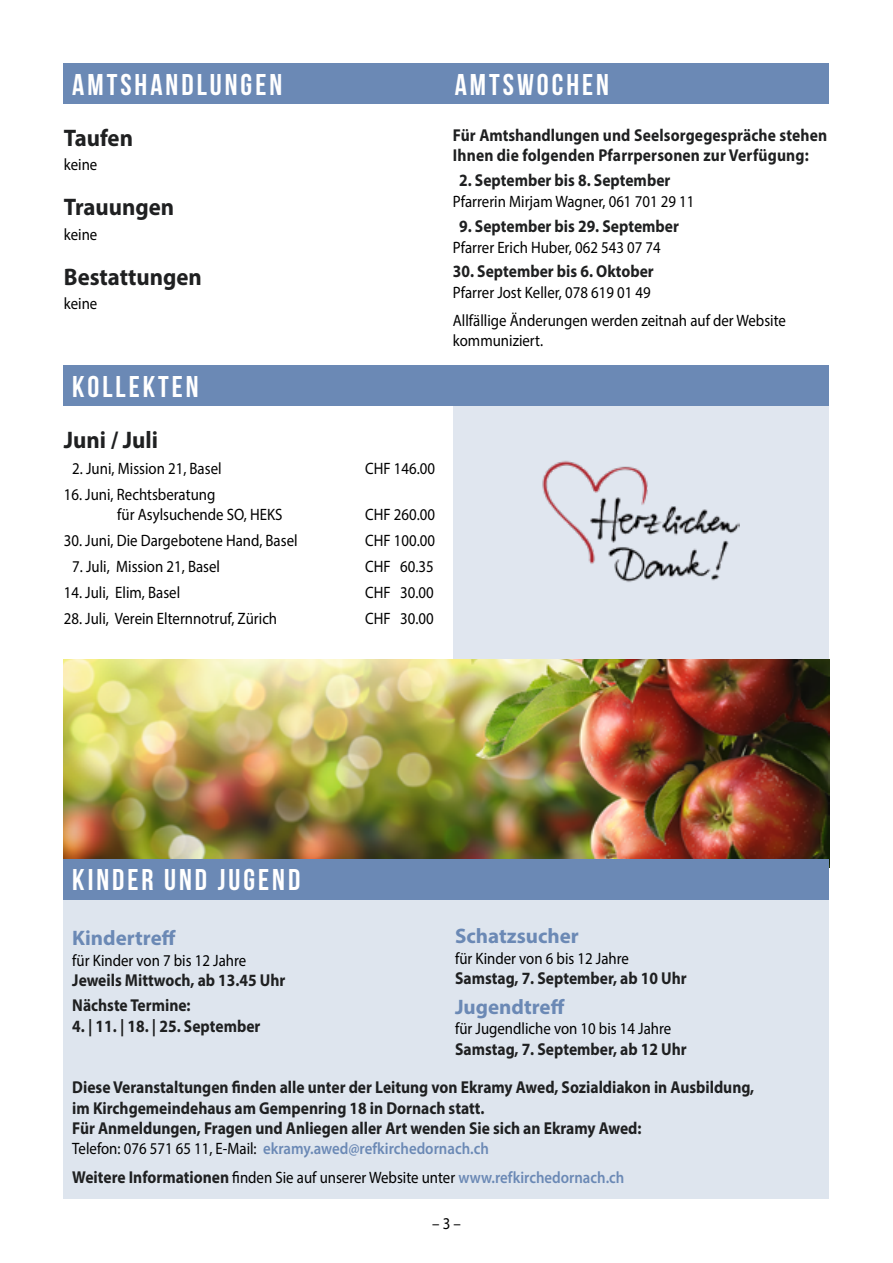
<style>
.page{position:relative;width:893px;height:1263px;background:#fff}
.page>*{position:absolute;margin:0;border:0;box-sizing:border-box;transform-origin:0 0}
.t1{font:30px "Bebas Neue";letter-spacing:.1em;color:#fff}
.t2{font:700 24px "Myriad Pro";color:#1f2021;scale:.95 1}
.t3{font:700 21px "Myriad Pro";color:#6b89b5}
.t4{font:700 17.25px/20.7px "Myriad Pro";color:#1f2021;scale:.9 1}
.t5{font:16.5px/28.3px "Myriad Pro";color:#000;scale:.9 1}
.s1{font-weight:600;color:#6b89b5}
.s2{font-weight:700;font-size:17.25px;color:#1f2021}
</style>
<div class="page">
<div style="left:454px;top:405px;width:375px;height:265px;background:#e0e6ef"></div>
<img style="left:64px;top:659px;width:765px;height:200px">
<div style="left:64px;top:64px;width:765px;height:40px;background:#6b89b5"></div>
<div style="left:64px;top:366px;width:765px;height:40px;background:#6b89b5"></div>
<img style="left:542px;top:460px;width:197px;height:122px">
<div style="left:64px;top:859px;width:765px;height:40px;background:#6b89b5"></div>
<div style="left:64px;top:899px;width:765px;height:300px;background:#dee5ee"></div>
<h1 class="t1" style="left:72px;top:68px;width:211px">AMTSHANDLUNGEN</h1>
<h1 class="t1" style="left:455px;top:68px;width:156px">AMTSWOCHEN</h1>
<p class="t4" style="left:453px;top:124px;width:417px">Für Amtshandlungen und Seelsorgegespräche stehen<br>Ihnen die folgenden Pfarrpersonen zur Verfügung:</p>
<p class="t4" style="left:459px;top:169px;width:236px">2. September bis 8. September</p>
<p class="t5" style="left:453px;top:187px;width:270px">Pfarrerin Mirjam Wagner, 061 701 29 11</p>
<p class="t4" style="left:459px;top:215px;width:246px">9. September bis 29. September</p>
<p class="t5" style="left:453px;top:233px;width:232px">Pfarrer Erich Huber, 062 543 07 74</p>
<p class="t4" style="left:453px;top:261px;width:225px">30. September bis 6. Oktober</p>
<p class="t5" style="left:453px;top:278px;width:372px">Pfarrer Jost Keller, 078 619 01 49<br>Allfällige Änderungen werden zeitnah auf der Website</p>
<p class="t5" style="left:453px;top:326px;width:102px">kommuniziert.</p>
<h1 class="t1" style="left:72px;top:370px;width:128px">KOLLEKTEN</h1>
<h2 class="t2" style="left:64px;top:122px;width:74px">Taufen</h2>
<p class="t5" style="left:64px;top:150px;width:39px">keine</p>
<h2 class="t2" style="left:64px;top:192px;width:118px">Trauungen</h2>
<p class="t5" style="left:64px;top:220px;width:39px">keine</p>
<h2 class="t2" style="left:64px;top:262px;width:147px">Bestattungen</h2>
<p class="t5" style="left:64px;top:289px;width:39px">keine</p>
<h2 class="t2" style="left:64px;top:424px;width:101px">Juni / Juli</h2>
<p class="t5" style="left:72px;top:454px;width:167px">2. Juni, Mission 21, Basel</p>
<p class="t5" style="left:365px;top:454px;width:79px">CHF 146.00</p>
<p class="t5" style="left:117px;top:484px;width:185px;line-height:19.8px;text-indent:-54px">16. Juni, Rechtsberatung<br>für Asylsuchende SO, HEKS</p>
<p class="t5" style="left:365px;top:500px;width:79px">CHF 260.00</p>
<p class="t5" style="left:64px;top:526px;width:261px">30. Juni, Die Dargebotene Hand, Basel</p>
<p class="t5" style="left:365px;top:526px;width:79px">CHF 100.00</p>
<p class="t5" style="left:72px;top:552px;width:166px">7. Juli, Mission 21, Basel</p>
<p class="t5" style="left:365px;top:552px;width:78px">CHF 60.35</p>
<p class="t5" style="left:64px;top:578px;width:131px">14. Juli, Elim, Basel</p>
<p class="t5" style="left:365px;top:578px;width:78px">CHF 30.00</p>
<p class="t5" style="left:64px;top:604px;width:239px">28. Juli, Verein Elternnotruf, Zürich</p>
<p class="t5" style="left:365px;top:604px;width:78px">CHF 30.00</p>
<h1 class="t1" style="left:72px;top:863px;width:229px">KINDER UND JUGEND</h1>
<p class="t3" style="left:455px;top:922px;width:125px">Schatzsucher</p>
<p class="t5" style="left:455px;top:943px;width:195px">für Kinder von 6 bis 12 Jahre</p>
<p class="t4" style="left:455px;top:967px;width:259px">Samstag, 7. September, ab 10 Uhr</p>
<p class="t3" style="left:455px;top:993px;width:111px">Jugendtreff</p>
<p class="t5" style="left:455px;top:1014px;width:242px">für Jugendliche von 10 bis 14 Jahre</p>
<p class="t4" style="left:455px;top:1038px;width:259px">Samstag, 7. September, ab 12 Uhr</p>
<p class="t4" style="left:72px;top:1076px;width:759px">Diese Veranstaltungen finden alle unter der Leitung von Ekramy Awed, Sozialdiakon in Ausbildung, im Kirchgemeindehaus am Gempenring 18 in Dornach statt.<br>Für Anmeldungen, Fragen und Anliegen aller Art wenden Sie sich an Ekramy Awed:</p>
<p class="t5" style="left:72px;top:1134px;width:615px;line-height:29.2px">Telefon: 076 571 65 11, E-Mail: <span class="s1">ekramy.awed@refkirchedornach.ch<br></span><span class="s2">Weitere Informationen</span> finden Sie auf unserer Website unter <span class="s1">www.refkirchedornach.ch</span></p>
<p class="t3" style="left:72px;top:924px;width:105px">Kindertreff</p>
<p class="t5" style="left:72px;top:946px;width:195px">für Kinder von 7 bis 12 Jahre</p>
<p class="t4" style="left:72px;top:968px;width:238px;line-height:24.9px">Jeweils Mittwoch, ab 13.45 Uhr<br>Nächste Termine:</p>
<p class="t4" style="left:72px;top:1015px;width:211px">4. | 11. | 18. | 25. September</p>
<p class="t5" style="left:432px;top:1208px;width:33px">– 3 –</p>
</div>
